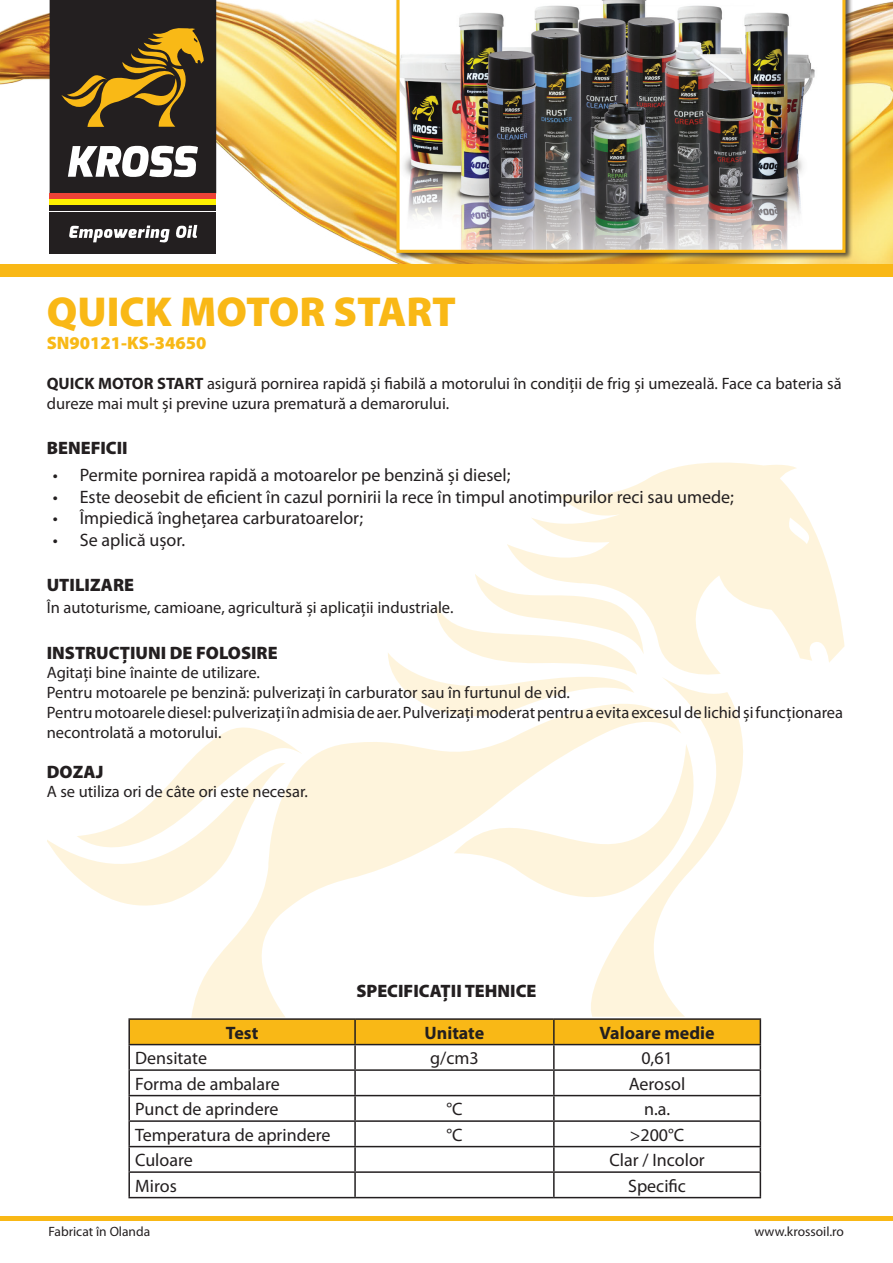
<style>
.page{position:relative;width:893px;height:1263px;background:#fff}
.page>*{position:absolute;margin:0;border:0;box-sizing:border-box;transform-origin:0 0}
.t1{font:900 42px "Myriad Pro";color:#f9b816}
.t2{font:18px "Myriad Pro";color:#231f20}
.t3{font:900 18px "Myriad Pro";color:#231f20}
.t4{font:700 18px "Myriad Pro";color:#231f20}
.t5{font:900 18px "Myriad Pro";color:#f8b916}
.t6{font:16.5px/19.8px "Myriad Pro";color:#231f20}
.t7{font:13.5px "Myriad Pro";color:#231f20}
.s1{font-weight:700}
</style>
<div class="page">
<img style="left:0;top:0;width:893px;height:264px">
<div style="left:50px;top:193px;width:166px;height:6px;background:#ee4237"></div>
<div style="left:50px;top:199px;width:166px;height:6px;background:#fff101"></div>
<div style="left:50px;top:205px;width:166px;height:6px;background:#231f20"></div>
<svg style="left:50px;top:0;width:166px;height:193px;background:#4f4431"></svg>
<div style="left:50px;top:213px;width:166px;height:41px;background:#231f20"></div>
<svg style="left:69px;top:225px;width:128px;height:18px"></svg>
<div style="left:0;top:264px;width:893px;height:13px;background:#f9b816"></div>
<svg style="left:191px;top:735px;width:390px;height:283px"></svg>
<svg style="left:48px;top:727px;width:254px;height:197px"></svg>
<svg style="left:581px;top:683px;width:162px;height:334px"></svg>
<svg style="left:454px;top:744px;width:251px;height:162px"></svg>
<svg style="left:388px;top:574px;width:256px;height:161px"></svg>
<svg style="left:507px;top:462px;width:337px;height:221px;fill:#fef4dc"></svg>
<div style="left:0;top:1216px;width:893px;height:5px;background:#f9b816"></div>
<hr style="left:128px;top:1045px;width:2px;height:24px;background:#231f20">
<hr style="left:128px;top:1069px;width:227px;height:2px;background:#231f20">
<hr style="left:128px;top:1071px;width:2px;height:24px;background:#231f20">
<hr style="left:128px;top:1095px;width:227px;height:1px;background:#231f20">
<hr style="left:128px;top:1096px;width:2px;height:24px;background:#231f20">
<hr style="left:128px;top:1120px;width:227px;height:2px;background:#231f20">
<hr style="left:128px;top:1122px;width:2px;height:24px;background:#231f20">
<hr style="left:128px;top:1146px;width:227px;height:1px;background:#231f20">
<hr style="left:128px;top:1147px;width:2px;height:24px;background:#231f20">
<hr style="left:128px;top:1171px;width:227px;height:2px;background:#231f20">
<hr style="left:128px;top:1173px;width:2px;height:24px;background:#231f20">
<hr style="left:128px;top:1197px;width:227px;height:1px;background:#231f20">
<hr style="left:355px;top:1197px;width:199px;height:1px;background:#231f20">
<hr style="left:554px;top:1197px;width:207px;height:1px;background:#231f20">
<hr style="left:128px;top:1018px;width:227px;height:2px;background:#231f20">
<hr style="left:128px;top:1020px;width:2px;height:24px;background:#231f20">
<hr style="left:355px;top:1018px;width:199px;height:2px;background:#231f20">
<hr style="left:554px;top:1018px;width:207px;height:2px;background:#231f20">
<svg style="left:129px;top:1019px;width:632px;height:178px"></svg>
<hr style="left:128px;top:1044px;width:227px;height:1px;background:#231f20">
<hr style="left:355px;top:1044px;width:199px;height:1px;background:#231f20">
<hr style="left:554px;top:1044px;width:207px;height:1px;background:#231f20">
<div style="left:395px;top:0;width:458px;height:260px;background:#231f20;opacity:.75"></div>
<img style="left:396px;top:0;width:449px;height:253px">
<h1 class="t1" style="left:47px;top:284px;width:411px">QUICK MOTOR START</h1>
<p class="t5" style="left:47px;top:331px;width:161px">SN90121-KS-34650</p>
<p class="t6" style="left:47px;top:373px;width:796px"><span class="s1">QUICK MOTOR START</span> asigură pornirea rapidă și fiabilă a motorului în condiții de frig și umezeală. Face ca bateria să dureze mai mult și previne uzura prematură a demarorului.</p>
<p class="t3" style="left:47px;top:436px;width:83px">BENEFICII</p>
<p class="t2" style="left:53px;top:464px;width:459px">• Permite pornirea rapidă a motoarelor pe benzină și diesel;</p>
<p class="t2" style="left:53px;top:485px;width:683px">• Este deosebit de eficient în cazul pornirii la rece în timpul anotimpurilor reci sau umede;</p>
<p class="t2" style="left:53px;top:507px;width:312px">• Împiedică înghețarea carburatoarelor;</p>
<p class="t2" style="left:53px;top:529px;width:134px">• Se aplică ușor.</p>
<p class="t3" style="left:47px;top:573px;width:89px">UTILIZARE</p>
<p class="t6" style="left:47px;top:597px;width:408px">În autoturisme, camioane, agricultură și aplicații industriale.</p>
<p class="t3" style="left:47px;top:640px;width:232px">INSTRUCȚIUNI DE FOLOSIRE</p>
<p class="t6" style="left:47px;top:662px;width:798px">Agitați bine înainte de utilizare.<br>Pentru motoarele pe benzină: pulverizați în carburator sau în furtunul de vid.<br>Pentru motoarele diesel: pulverizați în admisia de aer. Pulverizați moderat pentru a evita excesul de lichid și funcționarea necontrolată a motorului.</p>
<p class="t3" style="left:47px;top:760px;width:58px">DOZAJ</p>
<p class="t6" style="left:47px;top:781px;width:263px">A se utiliza ori de câte ori este necesar.</p>
<p class="t3" style="left:356px;top:979px;width:182px">SPECIFICAȚII TEHNICE</p>
<p class="t4" style="left:226px;top:1021px;width:34px">Test</p>
<p class="t4" style="left:425px;top:1021px;width:61px">Unitate</p>
<p class="t4" style="left:600px;top:1021px;width:117px">Valoare medie</p>
<p class="t2" style="left:135px;top:1047px;width:73px">Densitate</p>
<p class="t2" style="left:430px;top:1047px;width:50px">g/cm3</p>
<p class="t2" style="left:641px;top:1047px;width:33px">0,61</p>
<p class="t2" style="left:135px;top:1072px;width:146px">Forma de ambalare</p>
<p class="t2" style="left:629px;top:1072px;width:58px">Aerosol</p>
<p class="t2" style="left:135px;top:1098px;width:145px">Punct de aprindere</p>
<p class="t2" style="left:446px;top:1098px;width:18px">°C</p>
<p class="t2" style="left:644px;top:1098px;width:28px">n.a.</p>
<p class="t2" style="left:135px;top:1123px;width:197px">Temperatura de aprindere</p>
<p class="t2" style="left:446px;top:1123px;width:18px">°C</p>
<p class="t2" style="left:630px;top:1123px;width:56px">&gt;200°C</p>
<p class="t2" style="left:135px;top:1149px;width:59px">Culoare</p>
<p class="t2" style="left:609px;top:1149px;width:97px">Clar / Incolor</p>
<p class="t2" style="left:135px;top:1174px;width:43px">Miros</p>
<p class="t2" style="left:628px;top:1174px;width:59px">Specific</p>
<p class="t7" style="left:49px;top:1223px;width:103px">Fabricat în Olanda</p>
<p class="t7" style="left:754px;top:1223px;width:91px">www.krossoil.ro</p>
</div>
